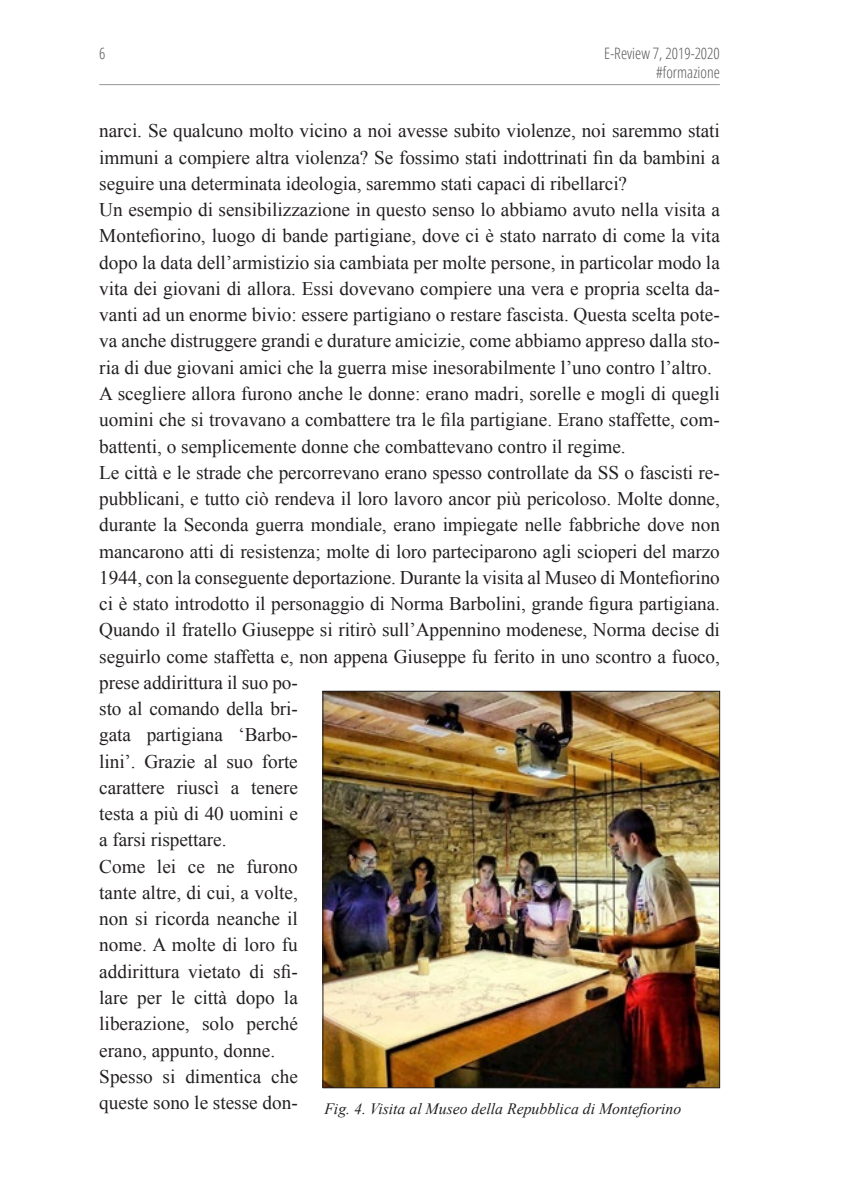
<style>
.page{position:relative;width:844px;height:1191px;background:#fff}
.page>*{position:absolute;margin:0;border:0;box-sizing:border-box;transform-origin:0 0}
.Testo_articoli{font:19.25px/26.2px "Times New Roman";letter-spacing:-.005em;color:#231f20;text-align:justify}
.Dida{font:italic 15.75px "Times New Roman";color:#231f20}
.t1{font:300 condensed 15.75px/18.9px "Open Sans";color:#57585a;text-align:right}
</style>
<div class="page">
<hr style="left:99px;top:84px;width:620px;height:1px;background:#939598">
<img style="left:324px;top:693px;width:393px;height:393px">
<div style="left:322px;top:691px;width:397px;height:397px;border:1px solid #231f20"></div>
<p class="t1" style="left:99px;top:43px;width:8px">6</p>
<p class="t1" style="left:604px;top:43px;width:117px">E-Review 7, 2019-2020 #formazione</p>
<p class="Testo_articoli" style="left:99px;top:118px;width:622px">narci. Se qualcuno molto vicino a noi avesse subito violenze, noi saremmo stati immuni a compiere altra violenza? Se fossimo stati indottrinati fin da bambini a seguire una determinata ideologia, saremmo stati capaci di ribellarci?</p>
<p class="Testo_articoli" style="left:99px;top:196px;width:622px">Un esempio di sensibilizzazione in questo senso lo abbiamo avuto nella visita a Montefiorino, luogo di bande partigiane, dove ci è stato narrato di come la vita dopo la data dell’armistizio sia cambiata per molte persone, in particolar modo la vita dei giovani di allora. Essi dovevano compiere una vera e propria scelta da&shy;vanti ad un enorme bivio: essere partigiano o restare fascista. Questa scelta pote&shy;va anche distruggere grandi e durature amicizie, come abbiamo appreso dalla sto&shy;ria di due giovani amici che la guerra mise inesorabilmente l’uno contro l’altro.</p>
<p class="Testo_articoli" style="left:99px;top:380px;width:622px">A scegliere allora furono anche le donne: erano madri, sorelle e mogli di quegli uomini che si trovavano a combattere tra le fila partigiane. Erano staffette, com&shy;battenti, o semplicemente donne che combattevano contro il regime.</p>
<p class="Testo_articoli" style="left:99px;top:459px;width:622px;text-align:left">Le città e le strade che percorrevano erano spesso controllate da SS o fascisti re&shy;pubblicani, e tutto ciò rendeva il loro lavoro ancor più pericoloso. Molte donne, durante la Seconda guerra mondiale, erano impiegate nelle fabbriche dove non mancarono atti di resistenza; molte di loro parteciparono agli scioperi del marzo 1944, con la conseguente deportazione. Durante la visita al Museo di Montefiorino ci è stato introdotto il personaggio di Norma Barbolini, grande figura partigiana.<br>Quando il fratello Giuseppe si ritirò sull’Appennino modenese, Norma decise di seguirlo come staffetta e, non appena Giuseppe fu ferito in uno scontro a fuoco, prese addirittura il suo po-<br>sto al comando della bri-<br>gata partigiana ‘Barbo-<br>lini’. Grazie al suo forte<br>carattere riuscì a tenere<br>testa a più di 40 uomini e<br>a farsi rispettare.</p>
<p class="Testo_articoli" style="left:99px;top:853px;width:200px">Come lei ce ne furono tante altre, di cui, a volte, non si ricorda neanche il nome. A molte di loro fu addirittura vietato di sfi&shy;lare per le città dopo la liberazione, solo perché erano, appunto, donne.</p>
<p class="Testo_articoli" style="left:99px;top:1063px;width:200px">Spesso si dimentica che queste sono le stesse don-</p>
<p class="Dida" style="left:324px;top:1097px;width:358px">Fig. 4. Visita al Museo della Repubblica di Montefiorino</p>
</div>
